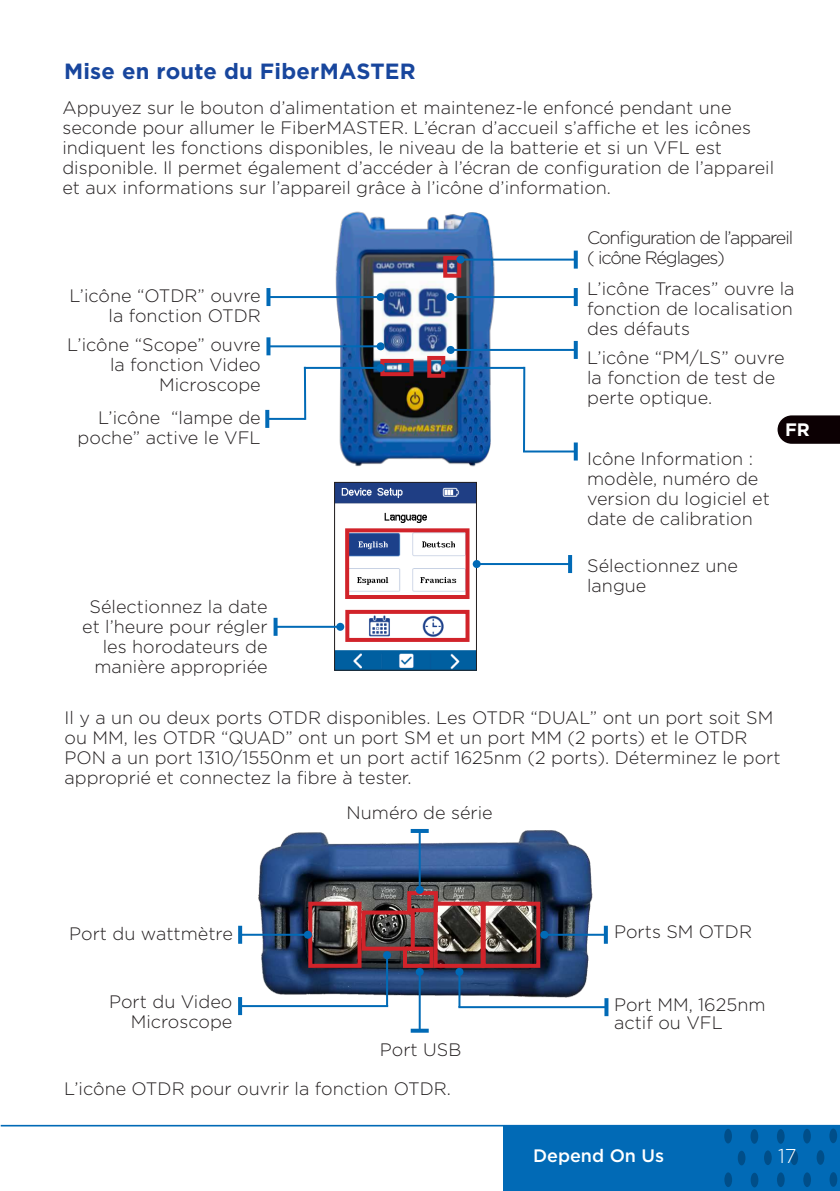
<style>
.page{position:relative;width:840px;height:1191px;background:#fff}
.page>*{position:absolute;margin:0;border:0;box-sizing:border-box;transform-origin:0 0}
.t1{font:700 22px "Gotham";letter-spacing:.01em;color:#18469d}
.t2{font:300 20px "Gotham";color:#fff}
.t3{font:300 18px/20px "Gotham";color:#231f20}
.t4{font:300 18px/20px "Gotham";letter-spacing:-.06em;color:#231f20}
.t5{font:500 18px "Gotham";color:#fff}
.t6{font:700 18px "Gotham";color:#fff}
</style>
<div class="page">
<div style="left:503px;top:1125px;width:336px;height:66px;background:#016ab6"></div>
<div style="left:724px;top:1172px;width:7px;height:15px;background:#004e89;border-radius:50%"></div>
<svg style="left:723px;top:1128px;width:8px;height:15px"></svg>
<div style="left:737px;top:1150px;width:8px;height:15px;background:#004e89;border-radius:50%"></div>
<div style="left:750px;top:1172px;width:8px;height:15px;background:#004e89;border-radius:50%"></div>
<div style="left:763px;top:1150px;width:8px;height:15px;background:#004e89;border-radius:50%"></div>
<div style="left:776px;top:1172px;width:8px;height:15px;background:#004e89;border-radius:50%"></div>
<div style="left:790px;top:1150px;width:7px;height:15px;background:#004e89;border-radius:50%"></div>
<svg style="left:802px;top:1172px;width:8px;height:15px"></svg>
<div style="left:750px;top:1129px;width:7px;height:14px;background:#004e89;border-radius:50%"></div>
<div style="left:776px;top:1129px;width:8px;height:14px;background:#004e89;border-radius:50%"></div>
<div style="left:802px;top:1128px;width:8px;height:15px;background:#004e89;border-radius:50%"></div>
<div style="left:816px;top:1150px;width:7px;height:14px;background:#004e89;border-radius:50%"></div>
<div style="left:829px;top:1172px;width:7px;height:14px;background:#004e89;border-radius:50%"></div>
<div style="left:829px;top:1128px;width:7px;height:15px;background:#004e89;border-radius:50%"></div>
<hr style="left:1px;top:1124px;width:838px;height:2px;background:#016ab6">
<img style="left:336px;top:484px;width:138px;height:185px">
<div style="left:334px;top:482px;width:142px;height:189px;border:1px solid #231f20"></div>
<div style="left:345px;top:528px;width:124px;height:71px;border:4px solid #d1232a"></div>
<hr style="left:476px;top:563px;width:93px;height:2px;background:#016ab6">
<svg style="left:568px;top:555px;width:3px;height:18px"></svg>
<div style="left:472px;top:560px;width:8px;height:8px;background:#016ab6;border-radius:50%"></div>
<hr style="left:275px;top:626px;width:65px;height:2px;background:#016ab6">
<svg style="left:273px;top:618px;width:4px;height:18px"></svg>
<div style="left:336px;top:623px;width:8px;height:8px;background:#016ab6;border-radius:50%"></div>
<div style="left:345px;top:610px;width:124px;height:32px;border:4px solid #d1232a"></div>
<img style="left:306px;top:211px;width:227px;height:256px">
<hr style="left:450px;top:296px;width:125px;height:2px;background:#016ab6">
<svg style="left:573px;top:288px;width:4px;height:18px"></svg>
<div style="left:446px;top:293px;width:8px;height:8px;background:#016ab6;border-radius:50%"></div>
<hr style="left:268px;top:296px;width:112px;height:2px;background:#016ab6">
<svg style="left:266px;top:288px;width:4px;height:18px"></svg>
<div style="left:376px;top:293px;width:8px;height:8px;background:#016ab6;border-radius:50%"></div>
<img style="left:244px;top:829px;width:356px;height:183px">
<div style="left:481px;top:901px;width:59px;height:66px;border:4px solid #d1232a"></div>
<hr style="left:544px;top:933px;width:61px;height:2px;background:#016ab6">
<svg style="left:603px;top:925px;width:4px;height:18px"></svg>
<div style="left:540px;top:930px;width:8px;height:8px;background:#016ab6;border-radius:50%"></div>
<hr style="left:268px;top:345px;width:112px;height:2px;background:#016ab6">
<svg style="left:266px;top:337px;width:4px;height:18px"></svg>
<div style="left:376px;top:342px;width:8px;height:8px;background:#016ab6;border-radius:50%"></div>
<hr style="left:450px;top:349px;width:125px;height:2px;background:#016ab6">
<svg style="left:573px;top:341px;width:4px;height:18px"></svg>
<div style="left:446px;top:346px;width:8px;height:8px;background:#016ab6;border-radius:50%"></div>
<hr style="left:522px;top:450px;width:53px;height:2px;background:#016ab6">
<svg style="left:573px;top:442px;width:4px;height:18px"></svg>
<hr style="left:522px;top:367px;width:3px;height:84px;background:#016ab6">
<hr style="left:267px;top:418px;width:38px;height:2px;background:#016ab6">
<svg style="left:265px;top:410px;width:4px;height:18px"></svg>
<hr style="left:304px;top:367px;width:2px;height:53px;background:#016ab6">
<div style="left:380px;top:359px;width:33px;height:17px;border:4px solid #d1232a"></div>
<div style="left:443px;top:256px;width:18px;height:22px;border:4px solid #d1232a"></div>
<hr style="left:304px;top:367px;width:76px;height:2px;background:#016ab6">
<div style="left:376px;top:364px;width:8px;height:8px;background:#016ab6;border-radius:50%"></div>
<div style="left:427px;top:356px;width:18px;height:22px;border:4px solid #d1232a"></div>
<hr style="left:445px;top:367px;width:79px;height:2px;background:#016ab6">
<div style="left:441px;top:364px;width:8px;height:8px;background:#016ab6;border-radius:50%"></div>
<hr style="left:460px;top:259px;width:115px;height:2px;background:#016ab6">
<svg style="left:573px;top:251px;width:4px;height:18px"></svg>
<div style="left:456px;top:256px;width:8px;height:8px;background:#016ab6;border-radius:50%"></div>
<div style="left:433px;top:901px;width:51px;height:66px;border:4px solid #d1232a"></div>
<div style="left:308px;top:901px;width:53px;height:66px;border:4px solid #d1232a"></div>
<div style="left:361px;top:910px;width:53px;height:40px;border:4px solid #d1232a"></div>
<div style="left:403px;top:946px;width:30px;height:21px;border:4px solid #d1232a"></div>
<div style="left:407px;top:891px;width:30px;height:21px;border:4px solid #d1232a"></div>
<hr style="left:458px;top:1006px;width:148px;height:2px;background:#016ab6">
<svg style="left:604px;top:998px;width:4px;height:18px"></svg>
<hr style="left:458px;top:971px;width:2px;height:36px;background:#016ab6">
<div style="left:455px;top:967px;width:8px;height:8px;background:#016ab6;border-radius:50%"></div>
<hr style="left:240px;top:1005px;width:148px;height:2px;background:#016ab6">
<svg style="left:238px;top:997px;width:4px;height:18px"></svg>
<hr style="left:386px;top:955px;width:2px;height:51px;background:#016ab6">
<div style="left:383px;top:951px;width:8px;height:8px;background:#016ab6;border-radius:50%"></div>
<hr style="left:418px;top:831px;width:2px;height:59px;background:#016ab6">
<hr style="left:410px;top:829px;width:18px;height:4px;background:#016ab6">
<div style="left:415px;top:886px;width:8px;height:8px;background:#016ab6;border-radius:50%"></div>
<hr style="left:240px;top:933px;width:68px;height:2px;background:#016ab6">
<svg style="left:238px;top:925px;width:4px;height:18px"></svg>
<div style="left:304px;top:930px;width:8px;height:8px;background:#016ab6;border-radius:50%"></div>
<hr style="left:418px;top:971px;width:2px;height:59px;background:#016ab6">
<svg style="left:410px;top:1028px;width:18px;height:4px"></svg>
<div style="left:415px;top:967px;width:8px;height:8px;background:#016ab6;border-radius:50%"></div>
<svg style="left:777px;top:415px;width:62px;height:29px;background:#1f1416"></svg>
<p class="t1" style="left:64px;top:59px;width:353px">Mise en route du FiberMASTER</p>
<p class="t3" style="left:62px;top:97px;width:713px">Appuyez sur le bouton d’alimentation et maintenez-le enfoncé pendant une seconde pour allumer le FiberMASTER. L’écran d’accueil s’affiche et les icônes indiquent les fonctions disponibles, le niveau de la batterie et si un VFL est disponible. Il permet également d’accéder à l’écran de configuration de l’appareil et aux informations sur l’appareil grâce à l’icône d’information.</p>
<p class="t3" style="left:69px;top:285px;width:193px;text-align:right">L’icône “OTDR” ouvre la fonction OTDR</p>
<p class="t4" style="left:586px;top:228px;width:207px">Configuration de l’appareil ( icône Réglages)</p>
<p class="t3" style="left:586px;top:279px;width:209px;text-align:justify">L’icône Traces” ouvre la fonction de localisation des défauts</p>
<p class="t3" style="left:67px;top:335px;width:195px;text-align:right">L’icône “Scope” ouvre la fonction Video<br>Microscope</p>
<p class="t3" style="left:586px;top:348px;width:199px">L’icône “PM/LS” ouvre la fonction de test de perte optique.</p>
<p class="t3" style="left:78px;top:408px;width:184px;text-align:right">L’icône “lampe de poche” active le VFL</p>
<p class="t6" style="left:784px;top:419px;width:26px">FR</p>
<p class="t3" style="left:586px;top:449px;width:184px">Icône Information : modèle, numéro de version du logiciel et date de calibration</p>
<p class="t3" style="left:82px;top:597px;width:187px;text-align:right">Sélectionnez la date et l’heure pour régler les horodateurs de manière appropriée</p>
<p class="t3" style="left:586px;top:555px;width:152px">Sélectionnez une langue</p>
<p class="t3" style="left:64px;top:707px;width:717px">Il y a un ou deux ports OTDR disponibles. Les OTDR “DUAL” ont un port soit SM ou MM, les OTDR “QUAD” ont un port SM et un port MM (2 ports) et le OTDR PON a un port 1310/1550nm et un port actif 1625nm (2 ports). Déterminez le port approprié et connectez la fibre à tester.</p>
<p class="t3" style="left:69px;top:924px;width:165px">Port du wattmètre</p>
<p class="t3" style="left:109px;top:992px;width:125px;text-align:right">Port du Video<br>Microscope</p>
<p class="t3" style="left:346px;top:802px;width:147px">Numéro de série</p>
<p class="t3" style="left:379px;top:1039px;width:83px">Port USB</p>
<p class="t3" style="left:64px;top:1078px;width:388px">L’icône OTDR pour ouvrir la fonction OTDR.</p>
<p class="t3" style="left:613px;top:922px;width:139px">Ports SM OTDR</p>
<p class="t3" style="left:613px;top:996px;width:153px;line-height:18px">Port MM, 1625nm actif ou VFL</p>
<p class="t5" style="left:532px;top:1146px;width:133px">Depend On Us</p>
<p class="t2" style="left:777px;top:1145px;width:20px">17</p>
</div>
